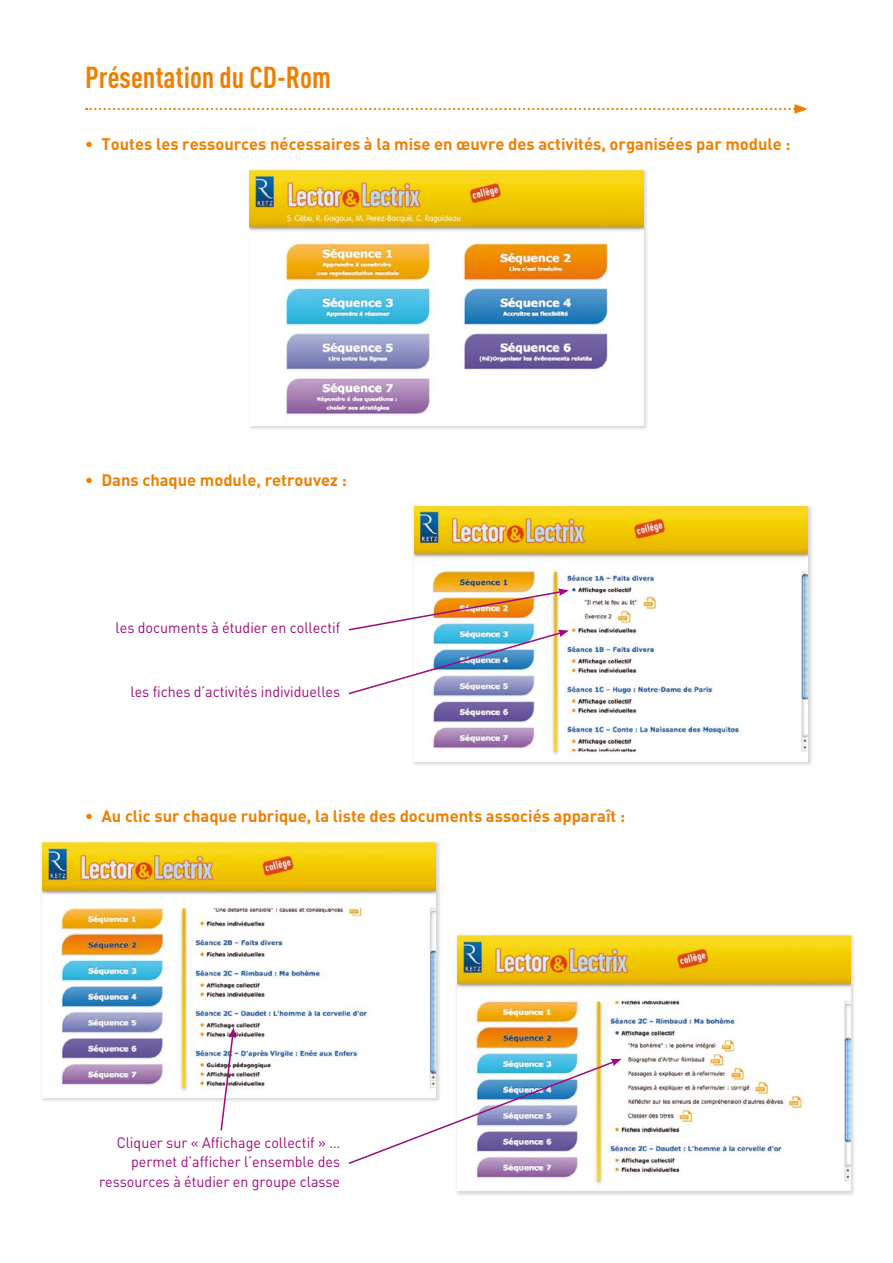
<style>
.page{position:relative;width:893px;height:1263px;background:#fff}
.page>*{position:absolute;margin:0;border:0;box-sizing:border-box;transform-origin:0 0}
.t1{font:700 30px "DIN Cond";color:#ee7f00}
.t2{font:700 16.5px "DIN";color:#ee7f00}
.t3{font:15px/19.5px "DIN";color:#9c0a7d;text-align:right;scale:.95 1}
</style>
<div class="page">
<svg style="left:86px;top:104px;width:722px;height:10px"></svg>
<div style="left:247px;top:168px;width:402px;height:263px;background:#000;opacity:.15"></div>
<img style="left:250px;top:170px;width:393px;height:255px">
<div style="left:455px;top:933px;width:401px;height:263px;background:#000;opacity:.15"></div>
<img style="left:457px;top:935px;width:393px;height:256px">
<div style="left:40px;top:840px;width:401px;height:262px;background:#000;opacity:.15"></div>
<img style="left:43px;top:842px;width:393px;height:255px">
<div style="left:412px;top:504px;width:401px;height:263px;background:#000;opacity:.15"></div>
<img style="left:415px;top:506px;width:393px;height:255px">
<img style="left:348px;top:588px;width:221px;height:107px">
<svg style="left:347px;top:1059px;width:275px;height:106px"></svg>
<svg style="left:219px;top:1027px;width:17px;height:104px"></svg>
<h1 class="t1" style="left:85px;top:59px;width:247px">Présentation du CD-Rom</h1>
<p class="t2" style="left:85px;top:133px;width:707px">• Toutes les ressources nécessaires à la mise en œuvre des activités, organisées par module :</p>
<p class="t2" style="left:85px;top:469px;width:263px">• Dans chaque module, retrouvez :</p>
<p class="t3" style="left:116px;top:618px;width:238px">les documents à étudier en collectif</p>
<p class="t3" style="left:130px;top:681px;width:222px">les fiches d’activités individuelles</p>
<p class="t2" style="left:85px;top:805px;width:542px">• Au clic sur chaque rubrique, la liste des documents associés apparaît :</p>
<p class="t3" style="left:99px;top:1132px;width:255px">Cliquer sur « Affichage collectif » … permet d’afficher l’ensemble des ressources à étudier en groupe classe</p>
</div>
